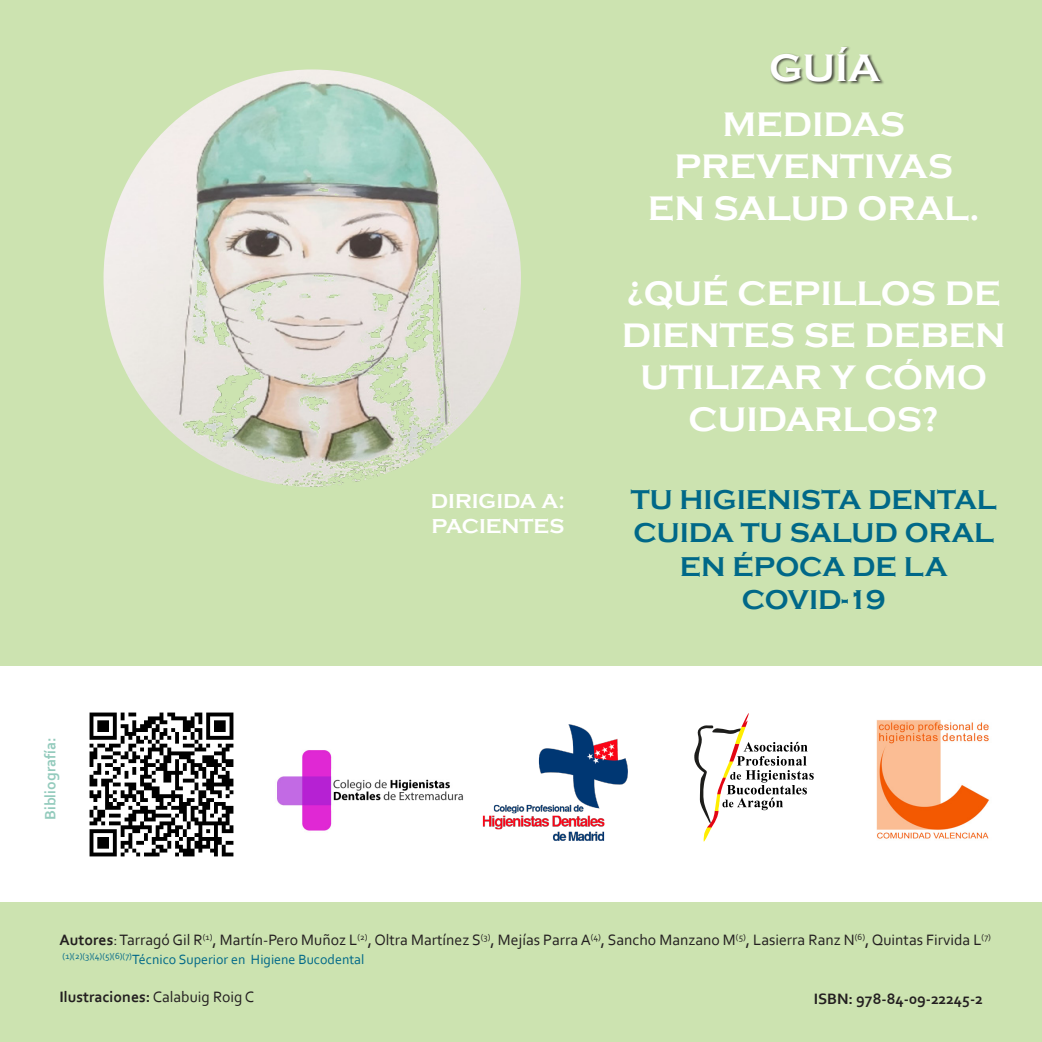
<style>
.page{position:relative;width:1042px;height:1042px;background:#cce3b0}
.page>*{position:absolute;margin:0;border:0;box-sizing:border-box;transform-origin:0 0}
.t1{font:700 39.55px "Copperplate Gothic";color:#fff}
.t2{font:700 35px/42px "Copperplate Gothic";color:#fff;text-align:center}
.t3{font:700 28px/33.6px "Copperplate Gothic";color:#006888;text-align:center}
.t4{font:700 20.65px "Copperplate Gothic";color:#fff}
.t5{font:15.75px "Corbel";color:#231f20}
.t6{font:700 15.75px "Corbel";color:#231f20}
.t7{font:700 15.75px "Corbel";color:#94cbbd}
.t8{font:14px "Corbel";color:#006888}
.s1{font-weight:700}
.s2{font-weight:400}
</style>
<div class="page">
<img style="left:103px;top:69px;width:418px;height:418px;border-radius:209px">
<div style="left:0;top:666px;width:1042px;height:236px;background:#fff"></div>
<svg style="left:694px;top:713px;width:120px;height:129px"></svg>
<img style="left:876px;top:720px;width:113px;height:119px">
<img style="left:89px;top:712px;width:145px;height:145px">
<img style="left:277px;top:750px;width:186px;height:81px">
<img style="left:482px;top:724px;width:146px;height:117px">
<div style="left:770px;top:47px;width:115px;height:38px;background:#231f20;opacity:.75"></div>
<p class="t1" style="left:769px;top:46px;width:113px">GUÍA</p>
<p class="t2" style="left:722px;top:104px;width:184px">MEDIDAS</p>
<p class="t2" style="left:674px;top:146px;width:280px">PREVENTIVAS</p>
<p class="t2" style="left:648px;top:188px;width:333px">EN SALUD ORAL.</p>
<p class="t7" style="left:40px;top:820px;width:85px;rotate:-90deg">Bibliografía:</p>
<p class="t4" style="left:431px;top:489px;width:135px">DIRIGIDA A:</p>
<p class="t4" style="left:431px;top:514px;width:134px">PACIENTES</p>
<p class="t2" style="left:622px;top:272px;width:385px">¿QUÉ CEPILLOS DE<br>DIENTES SE DEBEN<br>UTILIZAR Y CÓMO<br>CUIDARLOS?</p>
<p class="t3" style="left:631px;top:483px;width:367px">TU HIGIENISTA DENTAL<br>CUIDA TU SALUD ORAL<br>EN ÉPOCA DE LA<br>COVID-19</p>
<p class="t5" style="left:59px;top:930px;width:933px"><span class="s1">Autores</span>: Tarragó Gil R<sup>(1)</sup>, Martín-Pero Muñoz L<sup>(2)</sup>, Oltra Martínez S<sup>(3)</sup>, Mejías Parra A<sup>(4)</sup>, Sancho Manzano M<sup>(5)</sup>, Lasierra Ranz N<sup>(6)</sup>, Quintas Firvida L<sup>(7)</sup></p>
<p class="t8" style="left:63px;top:950px;width:303px"><sup>(1)(2)(3)(4)(5)(6)(7)</sup>Técnico Superior en Higiene Bucodental</p>
<p class="t6" style="left:59px;top:986px;width:196px">Ilustraciones: <span class="s2">Calabuig Roig C</span></p>
<p class="t6" style="left:814px;top:989px;width:171px">ISBN: 978-84-09-22245-2</p>
</div>
